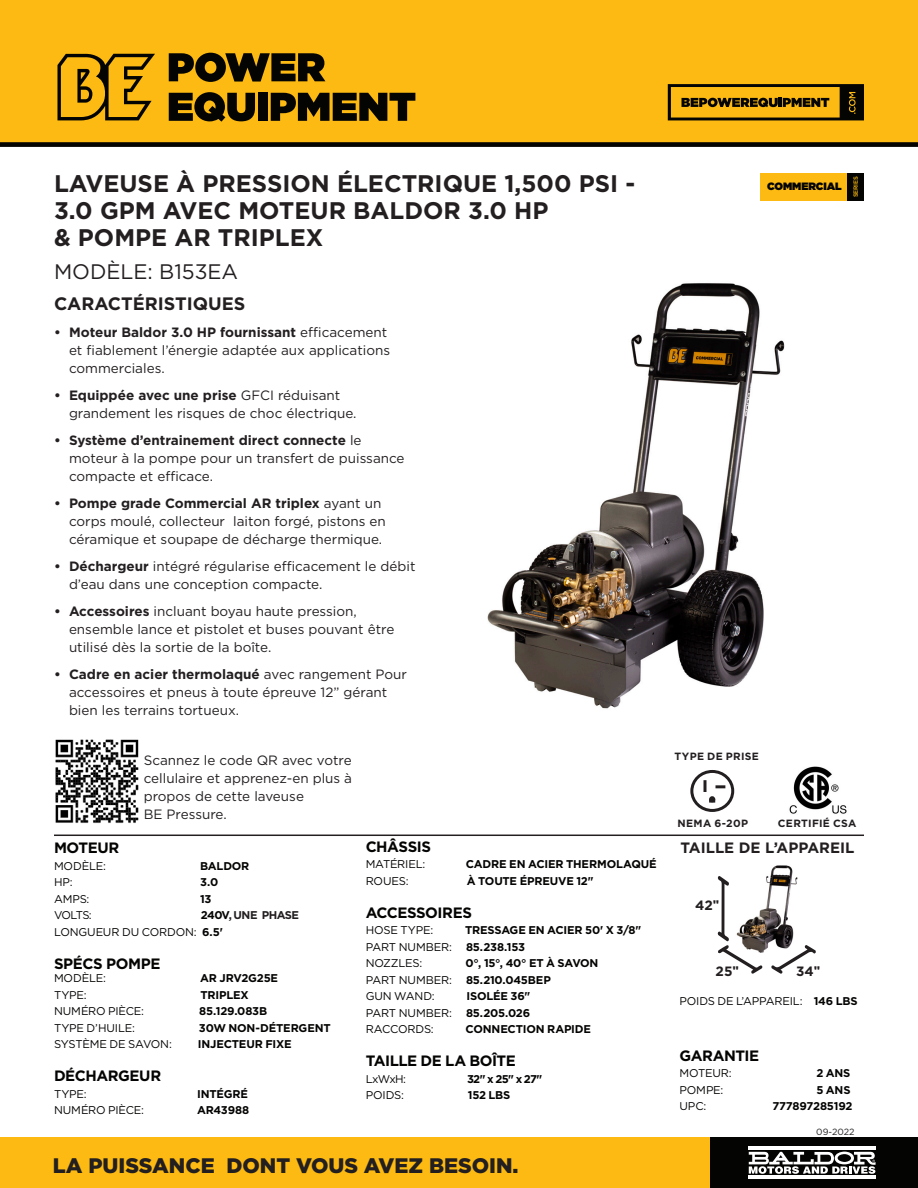
<style>
.page{position:relative;width:918px;height:1188px;background:#fff}
.page>*{position:absolute;margin:0;border:0;box-sizing:border-box;transform-origin:0 0}
.Product_Header{font:700 24px "Gotham";color:#231f20}
.t1{font:900 21px "Gotham";color:#231f20}
.t2{font:21px "Gotham";color:#231f20}
.t3{font:700 18px "Gotham";color:#231f20}
.BODY_HEADER_LEFT_ALI{font:700 15px "Gotham";letter-spacing:-.03em;color:#040503}
.t4{font:700 15px "Gotham";color:#231f20}
.t5{font:13.5px/18px "Gotham";color:#231f20}
.t6{font:700 13.5px "Gotham";color:#231f20}
.BODY_HEADER_LEFT_ALI-2{font:700 11.25px "Gotham";letter-spacing:-.015em;color:#040503}
.BODY_HEADER_LEFT_ALI-3{font:11.25px "Gotham";letter-spacing:-.015em;color:#040503}
.BODY_HEADER_LEFT_ALI-4{font:700 11.25px "Gotham";letter-spacing:-.05em;color:#231f20}
.t7{font:900 10.65px "Gotham";letter-spacing:-.01em;color:#040503}
.Body_Copy{font:700 10.5px "Gotham";letter-spacing:.025em;color:#231f20}
.t8{font:9px "Gotham";color:#231f20}
.t9{font:500 6px "Gotham";letter-spacing:-.04em;color:#fcba13}
.s1{font-weight:700}
.s2{color:#040503}
.s3{font-family:"Arial"}
</style>
<div class="page">
<hr style="left:54px;top:835px;width:810px;height:1px;background:#231f20">
<svg style="left:718px;top:876px;width:45px;height:98px"></svg>
<svg style="left:771px;top:945px;width:45px;height:29px"></svg>
<div style="left:0;top:0;width:918px;height:144px;background:#fcba13"></div>
<div style="left:0;top:1138px;width:710px;height:50px;background:#fcba13"></div>
<div style="left:710px;top:1138px;width:208px;height:50px;background:#040503"></div>
<svg style="left:57px;top:53px;width:98px;height:67px"></svg>
<svg style="left:169px;top:53px;width:156px;height:29px"></svg>
<svg style="left:169px;top:92px;width:86px;height:30px"></svg>
<div style="left:258px;top:93px;width:9px;height:28px;background:#040503"></div>
<svg style="left:271px;top:93px;width:144px;height:28px"></svg>
<div style="left:0;top:142px;width:918px;height:5px;background:#040503"></div>
<svg style="left:668px;top:84px;width:196px;height:36px"></svg>
<img style="left:733px;top:865px;width:66px;height:87px">
<img style="left:789px;top:767px;width:58px;height:47px">
<div style="left:690px;top:770px;width:44px;height:42px;border:3px solid #231f20;border-radius:50%"></div>
<svg style="left:704px;top:780px;width:21px;height:23px"></svg>
<hr style="left:749px;top:1147px;width:127px;height:3px;background:#fff">
<hr style="left:749px;top:1175px;width:127px;height:4px;background:#fff">
<svg style="left:749px;top:1152px;width:127px;height:22px"></svg>
<img style="left:487px;top:283px;width:298px;height:426px">
<img style="left:55px;top:739px;width:84px;height:85px">
<div style="left:760px;top:173px;width:104px;height:27px;background:#fcba13"></div>
<div style="left:848px;top:173px;width:16px;height:27px;background:#040503"></div>
<p class="Product_Header" style="left:54px;top:167px;width:583px">LAVEUSE À PRESSION ÉLECTRIQUE 1,500 PSI -</p>
<p class="Product_Header" style="left:54px;top:194px;width:496px">3.0 GPM AVEC MOTEUR BALDOR 3.0 HP</p>
<p class="Product_Header" style="left:54px;top:221px;width:271px">&amp; POMPE AR TRIPLEX</p>
<p class="t2" style="left:54px;top:258px;width:186px">MODÈLE: B153EA</p>
<p class="t3" style="left:54px;top:291px;width:193px">CARACTÉRISTIQUES</p>
<p class="t5" style="left:69px;top:323px;width:323px;text-indent:-15px"><span class="s1">• Moteur Baldor 3.0 HP fournissant</span> efficacement et fiablement l’énergie adaptée aux applications commerciales.</p>
<p class="t5" style="left:69px;top:386px;width:289px;text-indent:-15px"><span class="s1">• Equippée avec une prise</span> GFCI réduisant grandement les risques de choc électrique.</p>
<p class="t5" style="left:69px;top:431px;width:337px;text-indent:-15px"><span class="s1">• Système d’entrainement direct connecte</span> le moteur à la pompe pour un transfert de puissance compacte et efficace.</p>
<p class="t5" style="left:69px;top:494px;width:318px;text-indent:-15px"><span class="s1">• Pompe grade Commercial AR triplex</span> ayant un corps moulé, collecteur laiton forgé, pistons en céramique et soupape de décharge thermique.</p>
<p class="t5" style="left:69px;top:557px;width:348px;text-indent:-15px"><span class="s1">• Déchargeur</span> intégré régularise efficacement le débit d’eau dans une conception compacte.</p>
<p class="t5" style="left:69px;top:602px;width:327px;text-indent:-15px"><span class="s1">• Accessoires</span> incluant boyau haute pression, ensemble lance et pistolet et buses pouvant être utilisé dès la sortie de la boîte.</p>
<p class="t5" style="left:69px;top:665px;width:340px;text-indent:-15px"><span class="s1">• Cadre en acier thermolaqué</span> avec rangement Pour accessoires et pneus à toute épreuve 12” gérant bien les terrains tortueux.</p>
<p class="t5" style="left:144px;top:751px;width:210px;text-align:justify">Scannez le code QR avec votre cellulaire et apprenez-en plus à propos de cette laveuse</p>
<p class="t5" style="left:144px;top:805px;width:84px">BE Pressure.</p>
<p class="BODY_HEADER_LEFT_ALI" style="left:54px;top:838px;width:67px">MOTEUR</p>
<p class="BODY_HEADER_LEFT_ALI-3" style="left:54px;top:859px;width:53px">MODÈLE:</p>
<p class="BODY_HEADER_LEFT_ALI-2" style="left:200px;top:859px;width:51px">BALDOR</p>
<p class="BODY_HEADER_LEFT_ALI-3" style="left:54px;top:875px;width:20px">HP:</p>
<p class="BODY_HEADER_LEFT_ALI-2" style="left:200px;top:875px;width:20px">3.0</p>
<p class="BODY_HEADER_LEFT_ALI-3" style="left:54px;top:892px;width:37px">AMPS:</p>
<p class="BODY_HEADER_LEFT_ALI-2" style="left:200px;top:892px;width:13px">13</p>
<p class="BODY_HEADER_LEFT_ALI-3" style="left:54px;top:908px;width:39px">VOLTS:</p>
<p class="BODY_HEADER_LEFT_ALI-4" style="left:201px;top:908px;width:100px"><span class="s2">240V</span>, UNE PHASE</p>
<p class="BODY_HEADER_LEFT_ALI-3" style="left:54px;top:925px;width:171px">LONGUEUR DU CORDON: <span class="s1">6.5'</span></p>
<p class="BODY_HEADER_LEFT_ALI" style="left:54px;top:954px;width:108px">SPÉCS POMPE</p>
<p class="BODY_HEADER_LEFT_ALI-3" style="left:54px;top:971px;width:53px">MODÈLE:</p>
<p class="BODY_HEADER_LEFT_ALI-2" style="left:200px;top:971px;width:80px">AR JRV2G25E</p>
<p class="BODY_HEADER_LEFT_ALI-3" style="left:54px;top:988px;width:34px">TYPE:</p>
<p class="BODY_HEADER_LEFT_ALI-2" style="left:200px;top:988px;width:50px">TRIPLEX</p>
<p class="BODY_HEADER_LEFT_ALI-3" style="left:54px;top:1004px;width:92px">NUMÉRO PIÈCE:</p>
<p class="BODY_HEADER_LEFT_ALI-2" style="left:199px;top:1004px;width:70px">85.129.083B</p>
<p class="BODY_HEADER_LEFT_ALI-3" style="left:54px;top:1021px;width:83px">TYPE D’HUILE:</p>
<p class="BODY_HEADER_LEFT_ALI-2" style="left:199px;top:1021px;width:133px">30W NON-DÉTERGENT</p>
<p class="BODY_HEADER_LEFT_ALI-3" style="left:54px;top:1037px;width:119px">SYSTÈME DE SAVON:</p>
<p class="BODY_HEADER_LEFT_ALI-2" style="left:198px;top:1037px;width:95px">INJECTEUR FIXE</p>
<p class="BODY_HEADER_LEFT_ALI" style="left:54px;top:1066px;width:109px">DÉCHARGEUR</p>
<p class="BODY_HEADER_LEFT_ALI-3" style="left:54px;top:1087px;width:34px">TYPE:</p>
<p class="BODY_HEADER_LEFT_ALI-2" style="left:197px;top:1087px;width:52px">INTÉGRÉ</p>
<p class="BODY_HEADER_LEFT_ALI-3" style="left:54px;top:1103px;width:92px">NUMÉRO PIÈCE:</p>
<p class="BODY_HEADER_LEFT_ALI-2" style="left:197px;top:1103px;width:53px">AR43988</p>
<p class="BODY_HEADER_LEFT_ALI" style="left:366px;top:837px;width:67px">CHÂSSIS</p>
<p class="BODY_HEADER_LEFT_ALI-3" style="left:366px;top:857px;width:61px">MATÉRIEL:</p>
<p class="BODY_HEADER_LEFT_ALI-2" style="left:466px;top:857px;width:192px">CADRE EN ACIER THERMOLAQUÉ</p>
<p class="BODY_HEADER_LEFT_ALI-3" style="left:366px;top:874px;width:44px">ROUES:</p>
<p class="BODY_HEADER_LEFT_ALI-2" style="left:467px;top:874px;width:129px">À TOUTE ÉPREUVE 12"</p>
<p class="BODY_HEADER_LEFT_ALI" style="left:366px;top:903px;width:108px">ACCESSOIRES</p>
<p class="BODY_HEADER_LEFT_ALI-3" style="left:366px;top:923px;width:69px">HOSE TYPE:</p>
<p class="BODY_HEADER_LEFT_ALI-2" style="left:465px;top:923px;width:178px">TRESSAGE EN ACIER 50' X 3/8"</p>
<p class="BODY_HEADER_LEFT_ALI-3" style="left:366px;top:940px;width:88px">PART NUMBER:</p>
<p class="BODY_HEADER_LEFT_ALI-2" style="left:466px;top:940px;width:61px">85.238.153</p>
<p class="BODY_HEADER_LEFT_ALI-3" style="left:366px;top:956px;width:58px">NOZZLES:</p>
<p class="BODY_HEADER_LEFT_ALI-2" style="left:466px;top:956px;width:134px">0°, 15°, 40° ET À SAVON</p>
<p class="BODY_HEADER_LEFT_ALI-3" style="left:366px;top:973px;width:88px">PART NUMBER:</p>
<p class="BODY_HEADER_LEFT_ALI-2" style="left:466px;top:973px;width:86px">85.210.045BEP</p>
<p class="BODY_HEADER_LEFT_ALI-3" style="left:366px;top:989px;width:71px">GUN WAND:</p>
<p class="BODY_HEADER_LEFT_ALI-2" style="left:467px;top:989px;width:65px">ISOLÉE 36"</p>
<p class="BODY_HEADER_LEFT_ALI-3" style="left:366px;top:1006px;width:88px">PART NUMBER:</p>
<p class="BODY_HEADER_LEFT_ALI-2" style="left:466px;top:1006px;width:66px">85.205.026</p>
<p class="BODY_HEADER_LEFT_ALI-3" style="left:366px;top:1022px;width:70px">RACCORDS:</p>
<p class="BODY_HEADER_LEFT_ALI-2" style="left:466px;top:1022px;width:127px">CONNECTION RAPIDE</p>
<p class="BODY_HEADER_LEFT_ALI" style="left:366px;top:1051px;width:152px">TAILLE DE LA BOÎTE</p>
<p class="BODY_HEADER_LEFT_ALI-3" style="left:366px;top:1072px;width:42px">LxWxH:</p>
<p class="BODY_HEADER_LEFT_ALI-2" style="left:467px;top:1072px;width:77px">32" x 25" x 27"</p>
<p class="BODY_HEADER_LEFT_ALI-3" style="left:366px;top:1088px;width:40px">POIDS:</p>
<p class="BODY_HEADER_LEFT_ALI-2" style="left:468px;top:1088px;width:44px">152 LBS</p>
<h2 class="t1" style="left:53px;top:1151px;width:467px">LA PUISSANCE DONT VOUS AVEZ BESOIN.</h2>
<p class="t7" style="left:767px;top:179px;width:76px">COMMERCIAL</p>
<p class="t9" style="left:852px;top:197px;width:22px;rotate:-90deg">SERIES</p>
<p class="Body_Copy" style="left:675px;top:749px;width:86px">TYPE DE PRISE</p>
<p class="Body_Copy" style="left:678px;top:816px;width:72px">NEMA 6-20P</p>
<p class="Body_Copy" style="left:778px;top:816px;width:80px">CERTIFIÉ CSA</p>
<p class="t4" style="left:680px;top:838px;width:176px">TAILLE DE L’APPAREIL</p>
<p class="t6" style="left:695px;top:896px;width:26px">42<span class="s3">"</span></p>
<p class="t6" style="left:716px;top:962px;width:25px">25<span class="s3">"</span></p>
<p class="t6" style="left:796px;top:962px;width:26px">34<span class="s3">"</span></p>
<p class="BODY_HEADER_LEFT_ALI-3" style="left:680px;top:994px;width:180px">POIDS DE L’APPAREIL: <span class="s1">146 LBS</span></p>
<p class="BODY_HEADER_LEFT_ALI" style="left:680px;top:1046px;width:81px">GARANTIE</p>
<p class="BODY_HEADER_LEFT_ALI-3" style="left:680px;top:1066px;width:54px">MOTEUR:</p>
<p class="BODY_HEADER_LEFT_ALI-2" style="left:816px;top:1066px;width:36px">2 ANS</p>
<p class="BODY_HEADER_LEFT_ALI-3" style="left:680px;top:1083px;width:46px">POMPE:</p>
<p class="BODY_HEADER_LEFT_ALI-2" style="left:816px;top:1082px;width:36px">5 ANS</p>
<p class="BODY_HEADER_LEFT_ALI-3" style="left:680px;top:1099px;width:28px">UPC:</p>
<p class="BODY_HEADER_LEFT_ALI-2" style="left:772px;top:1099px;width:81px">777897285192</p>
<p class="t8" style="left:816px;top:1126px;width:40px">09-2022</p>
</div>
